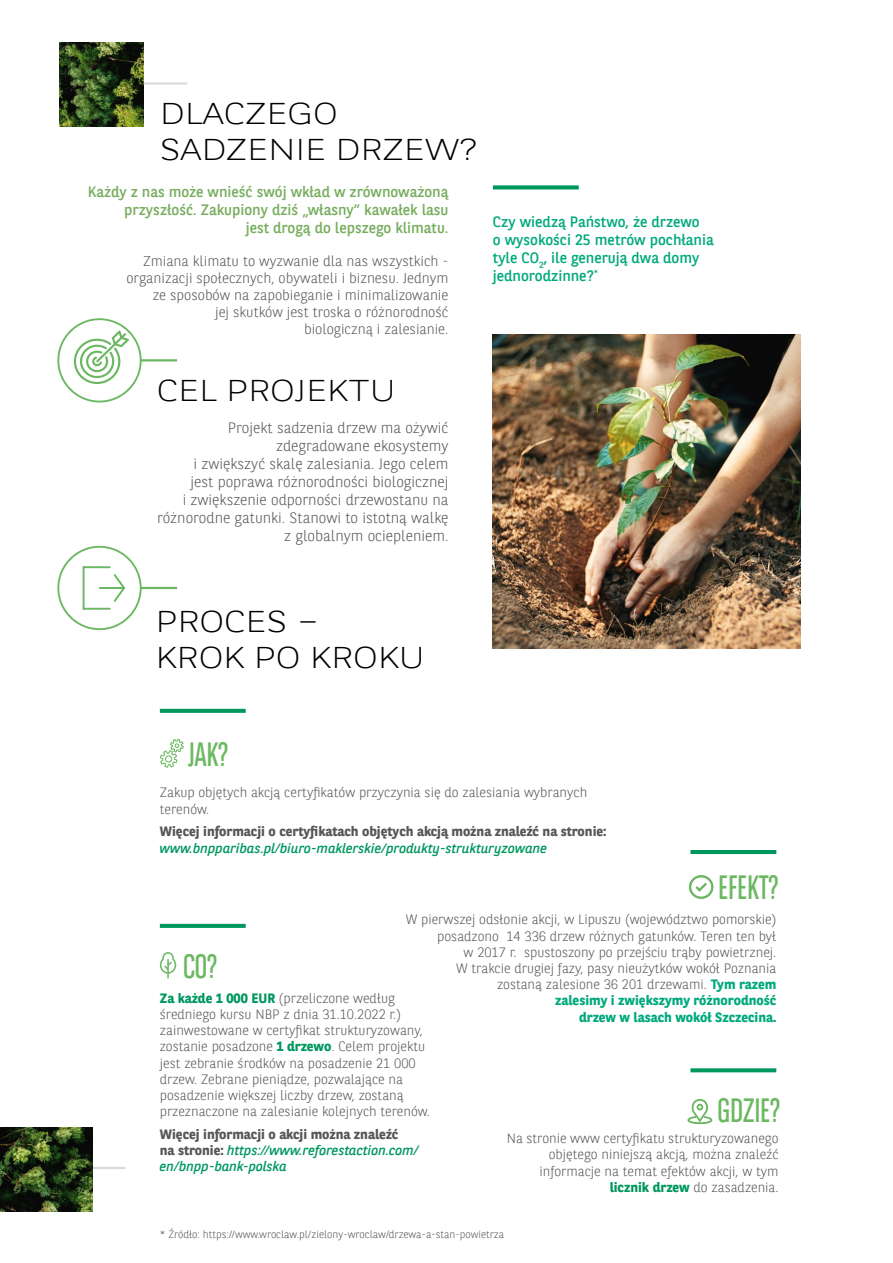
<style>
.page{position:relative;width:893px;height:1263px;background:#fff}
.page>*{position:absolute;margin:0;border:0;box-sizing:border-box;transform-origin:0 0}
.t1{font:33.6px "BNPP Sans Condensed";letter-spacing:-.01em;color:#6cb862}
.t2{font:300 30px/36px "BNPP Expanded Sans";letter-spacing:-.005em;color:#000}
.t3{font:300 15px/18px "BNPP Sans";color:#575756;text-align:right}
.t4{font:15px/18px "BNPP Sans";color:#76ad5d;text-align:right}
.t5{font:15px/18px "BNPP Sans";color:#00a97c}
.t6{font:300 14.25px/17.1px "BNPP Sans";color:#575756;text-align:right}
.t7{font:300 13.5px/16.2px "BNPP Sans";color:#575756}
.t8{font:italic 13.5px/16.2px "BNPP Sans";color:#00975f}
.t9{font:700 13.5px "BNPP Sans";color:#575756}
.t10{font:300 10.5px "BNPP Sans";color:#575756}
.s1{font-weight:700;color:#00a97c}
.s2{font-weight:700;color:#00975f}
.s3{font-weight:700;font-style:normal;color:#575756}
</style>
<div class="page">
<hr style="left:40px;top:1167px;width:85px;height:2px;background:#dadada">
<hr style="left:101px;top:82px;width:86px;height:3px;background:#dadada">
<svg style="left:493px;top:185px;width:86px;height:4px"></svg>
<svg style="left:160px;top:709px;width:86px;height:4px"></svg>
<svg style="left:160px;top:924px;width:86px;height:4px"></svg>
<hr style="left:690px;top:850px;width:86px;height:4px;background:#00975f">
<svg style="left:690px;top:1068px;width:86px;height:4px"></svg>
<img style="left:59px;top:43px;width:85px;height:84px">
<img style="left:0;top:1127px;width:93px;height:84px">
<img style="left:493px;top:334px;width:308px;height:314px">
<hr style="left:140px;top:359px;width:37px;height:2px;background:#6cb862">
<hr style="left:140px;top:587px;width:37px;height:2px;background:#6cb862">
<svg style="left:57px;top:318px;width:85px;height:84px"></svg>
<svg style="left:57px;top:546px;width:85px;height:84px"></svg>
<hr style="left:99px;top:587px;width:26px;height:2px;background:#6cb862">
<hr style="left:83px;top:566px;width:2px;height:44px;background:#6cb862">
<hr style="left:83px;top:608px;width:28px;height:2px;background:#6cb862">
<hr style="left:83px;top:566px;width:28px;height:2px;background:#6cb862">
<svg style="left:160px;top:952px;width:16px;height:26px"></svg>
<svg style="left:687px;top:1099px;width:25px;height:25px"></svg>
<svg style="left:689px;top:875px;width:25px;height:24px"></svg>
<svg style="left:160px;top:739px;width:24px;height:29px"></svg>
<h2 class="t2" style="left:160px;top:94px;width:319px">DLACZEGO<br>SADZENIE DRZEW?</h2>
<p class="t4" style="left:88px;top:182px;width:362px">Każdy z nas może wnieść swój wkład w zrównoważoną przyszłość. Zakupiony dziś „własny” kawałek lasu<br>jest drogą do lepszego klimatu.</p>
<p class="t6" style="left:126px;top:251px;width:324px">Zmiana klimatu to wyzwanie dla nas wszystkich - organizacji społecznych, obywateli i biznesu. Jednym ze sposobów na zapobieganie i minimalizowanie<br>jej skutków jest troska o różnorodność<br>biologiczną i zalesianie.</p>
<p class="t5" style="left:493px;top:212px;width:222px">Czy wiedzą Państwo, że drzewo<br>o wysokości 25 metrów pochłania tyle CO<sub>2</sub>, ile generują dwa domy jednorodzinne?<sup>*</sup></p>
<h2 class="t2" style="left:157px;top:371px;width:240px">CEL PROJEKTU</h2>
<p class="t3" style="left:157px;top:418px;width:293px">Projekt sadzenia drzew ma ożywić zdegradowane ekosystemy<br>i zwiększyć skalę zalesiania. Jego celem<br>jest poprawa różnorodności biologicznej<br>i zwiększenie odporności drzewostanu na różnorodne gatunki. Stanowi to istotną walkę z globalnym ociepleniem.</p>
<h2 class="t2" style="left:155px;top:602px;width:271px">PROCES –<br>KROK PO KROKU</h2>
<h1 class="t1" style="left:188px;top:733px;width:42px">JAK?</h1>
<p class="t7" style="left:160px;top:784px;width:429px">Zakup objętych akcją certyfikatów przyczynia się do zalesiania wybranych terenów.</p>
<p class="t9" style="left:160px;top:822px;width:448px">Więcej informacji o certyfikatach objętych akcją można znaleźć na stronie:</p>
<p class="t8" style="left:160px;top:839px;width:389px">www.bnpparibas.pl/biuro-maklerskie/produkty-strukturyzowane</p>
<h1 class="t1" style="left:718px;top:866px;width:62px">EFEKT?</h1>
<p class="t7" style="left:406px;top:911px;width:372px;text-align:right">W pierwszej odsłonie akcji, w Lipuszu (województwo pomorskie) posadzono 14 336 drzew różnych gatunków. Teren ten był<br>w 2017 r. spustoszony po przejściu trąby powietrznej.<br>W trakcie drugiej fazy, pasy nieużytków wokół Poznania<br>zostaną zalesione 36 201 drzewami. <span class="s1">Tym razem<br>zalesimy i zwiększymy różnorodność<br>drzew w lasach wokół Szczecina.</span></p>
<h1 class="t1" style="left:183px;top:945px;width:36px">CO?</h1>
<p class="t7" style="left:160px;top:989px;width:272px"><span class="s2">Za każde 1 000 EUR</span> (przeliczone według średniego kursu NBP z dnia 31.10.2022 r.) zainwestowane w certyfikat strukturyzowany, zostanie posadzone <span class="s2">1 drzewo</span>. Celem projektu jest zebranie środków na posadzenie 21 000 drzew. Zebrane pieniądze, pozwalające na posadzenie większej liczby drzew, zostaną przeznaczone na zalesianie kolejnych terenów.</p>
<p class="t8" style="left:160px;top:1125px;width:260px"><span class="s3">Więcej informacji o akcji można znaleźć<br>na stronie:</span> https://www.reforestaction.com/ en/bnpp-bank-polska</p>
<h1 class="t1" style="left:717px;top:1089px;width:64px">GDZIE?</h1>
<p class="t7" style="left:507px;top:1130px;width:273px;text-align:right">Na stronie www certyfikatu strukturyzowanego objętego niniejszą akcją, można znaleźć informacje na temat efektów akcji, w tym <span class="s2">licznik drzew</span> do zasadzenia.</p>
<p class="t10" style="left:160px;top:1227px;width:346px">* Źródło: https://www.wroclaw.pl/zielony-wroclaw/drzewa-a-stan-powietrza</p>
</div>
